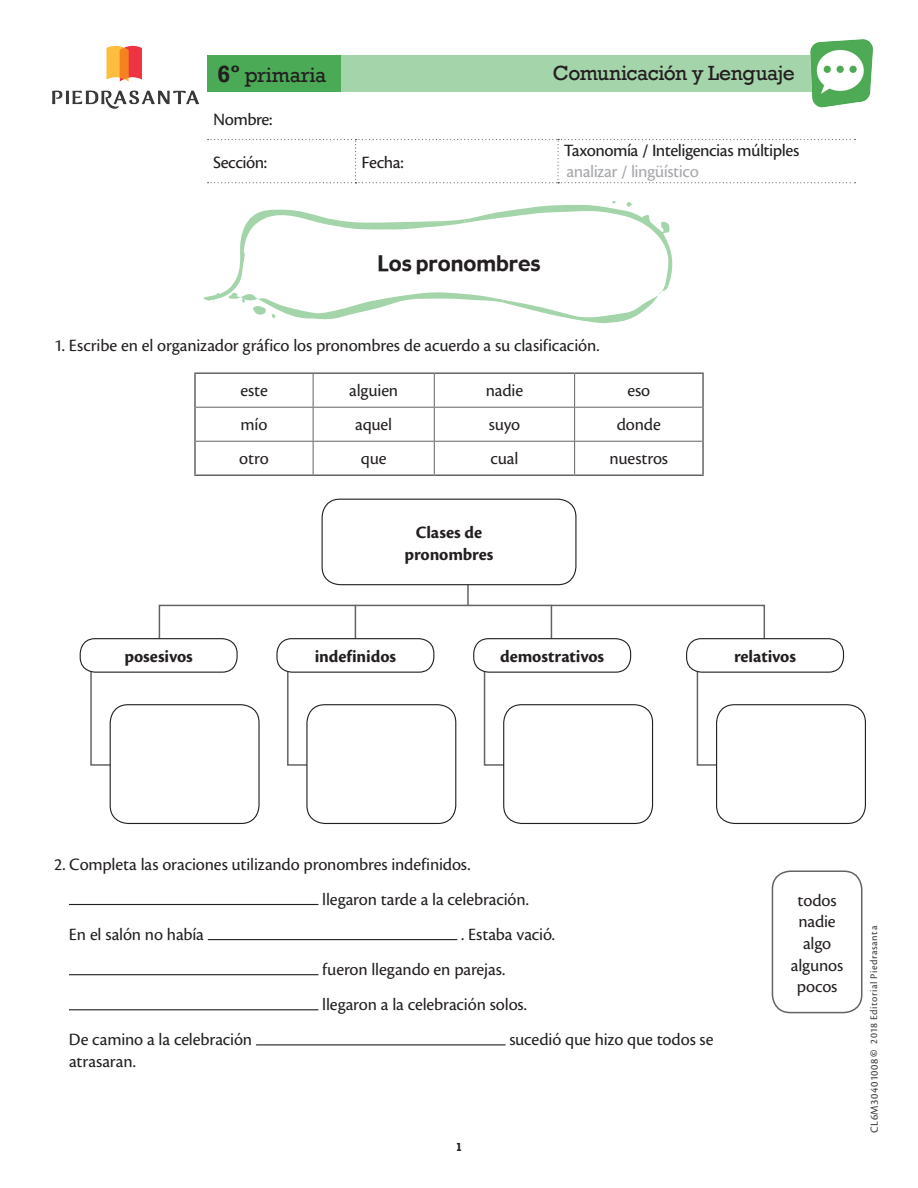
<style>
.page{position:relative;width:918px;height:1188px;background:#fff}
.page>*{position:absolute;margin:0;border:0;box-sizing:border-box;transform-origin:0 0}
.t1{font:21px "Rockwell";letter-spacing:-.015em;color:#231f20}
.t2{font:21px "Gadget";color:#231f20}
.t3{font:18px "Cronos Pro";letter-spacing:-.01em;color:#231f20}
.t4{font:700 18px "Cronos Pro";letter-spacing:-.005em;color:#231f20}
.t5{font:18px "Cronos Pro Capt";letter-spacing:-.03em;color:#231f20}
.Nombre_alumno{font:18px "Cronos Pro Capt";letter-spacing:-.03em;color:#a8a9ad}
.No__pagina{font:700 12px "Rockwell";color:#231f20}
._2014_Editorial_Pie{font:10.5px "Cronos Pro Capt";letter-spacing:.04em;color:#3e3e3f}
.s1{font-weight:700;font-size:24px}
.s2{font-size:11.25px}
.s3{font-family:"Cronos Pro";font-weight:700}
</style>
<div class="page">
<svg style="left:207px;top:55px;width:598px;height:37px"></svg>
<svg style="left:208px;top:139px;width:648px;height:44px"></svg>
<img style="left:52px;top:45px;width:147px;height:64px">
<img style="left:805px;top:39px;width:68px;height:69px">
<hr style="left:69px;top:904px;width:249px;height:1px;background:#231f20">
<hr style="left:208px;top:939px;width:249px;height:1px;background:#231f20">
<hr style="left:69px;top:974px;width:249px;height:1px;background:#231f20">
<hr style="left:69px;top:1009px;width:249px;height:1px;background:#231f20">
<hr style="left:256px;top:1044px;width:250px;height:1px;background:#231f20">
<svg style="left:204px;top:201px;width:469px;height:122px"></svg>
<svg style="left:196px;top:374px;width:506px;height:100px"></svg>
<hr style="left:194px;top:372px;width:119px;height:2px;background:#636366">
<hr style="left:194px;top:374px;width:2px;height:33px;background:#636366">
<hr style="left:313px;top:372px;width:121px;height:2px;background:#636366">
<hr style="left:434px;top:372px;width:141px;height:2px;background:#636366">
<hr style="left:575px;top:372px;width:129px;height:2px;background:#636366">
<hr style="left:702px;top:374px;width:2px;height:33px;background:#636366">
<hr style="left:194px;top:407px;width:2px;height:34px;background:#636366">
<hr style="left:702px;top:407px;width:2px;height:34px;background:#636366">
<hr style="left:194px;top:441px;width:2px;height:33px;background:#636366">
<hr style="left:702px;top:441px;width:2px;height:33px;background:#636366">
<hr style="left:194px;top:474px;width:119px;height:2px;background:#636366">
<hr style="left:313px;top:474px;width:121px;height:2px;background:#636366">
<hr style="left:434px;top:474px;width:141px;height:2px;background:#636366">
<hr style="left:575px;top:474px;width:129px;height:2px;background:#636366">
<hr style="left:313px;top:374px;width:1px;height:33px;background:#636366">
<hr style="left:434px;top:374px;width:1px;height:33px;background:#636366">
<hr style="left:574px;top:374px;width:1px;height:33px;background:#636366">
<hr style="left:196px;top:407px;width:117px;height:1px;background:#636366">
<hr style="left:313px;top:407px;width:121px;height:1px;background:#636366">
<hr style="left:313px;top:408px;width:1px;height:33px;background:#636366">
<hr style="left:434px;top:407px;width:141px;height:1px;background:#636366">
<hr style="left:434px;top:408px;width:1px;height:33px;background:#636366">
<hr style="left:575px;top:407px;width:127px;height:1px;background:#636366">
<hr style="left:574px;top:408px;width:1px;height:33px;background:#636366">
<hr style="left:196px;top:441px;width:117px;height:1px;background:#636366">
<hr style="left:313px;top:441px;width:121px;height:1px;background:#636366">
<hr style="left:313px;top:442px;width:1px;height:32px;background:#636366">
<hr style="left:434px;top:441px;width:141px;height:1px;background:#636366">
<hr style="left:434px;top:442px;width:1px;height:32px;background:#636366">
<hr style="left:575px;top:441px;width:127px;height:1px;background:#636366">
<hr style="left:574px;top:442px;width:1px;height:32px;background:#636366">
<hr style="left:467px;top:574px;width:2px;height:31px;background:#636366">
<svg style="left:158px;top:604px;width:607px;height:42px"></svg>
<div style="left:322px;top:499px;width:254px;height:86px;background:#fff;border-radius:18px"></div>
<div style="left:322px;top:499px;width:254px;height:86px;border:1px solid #231f20;border-radius:18px"></div>
<svg style="left:287px;top:673px;width:31px;height:93px"></svg>
<div style="left:307px;top:705px;width:149px;height:118px;background:#fff;border-radius:18px"></div>
<div style="left:306px;top:704px;width:150px;height:120px;border:1px solid #231f20;border-radius:18px"></div>
<svg style="left:483px;top:672px;width:32px;height:94px"></svg>
<div style="left:504px;top:705px;width:149px;height:118px;background:#fff;border-radius:18px"></div>
<div style="left:503px;top:704px;width:150px;height:120px;border:1px solid #231f20;border-radius:18px"></div>
<svg style="left:696px;top:672px;width:32px;height:94px"></svg>
<div style="left:717px;top:705px;width:148px;height:118px;background:#fff;border-radius:18px"></div>
<div style="left:716px;top:704px;width:150px;height:120px;border:1px solid #231f20;border-radius:18px"></div>
<svg style="left:90px;top:672px;width:31px;height:94px"></svg>
<div style="left:110px;top:705px;width:149px;height:118px;background:#fff;border-radius:18px"></div>
<div style="left:110px;top:704px;width:150px;height:120px;border:1px solid #231f20;border-radius:18px"></div>
<div style="left:80px;top:639px;width:157px;height:33px;background:#fff;border-radius:15px"></div>
<div style="left:80px;top:638px;width:158px;height:35px;border:1px solid #231f20;border-radius:15px"></div>
<div style="left:687px;top:639px;width:157px;height:33px;background:#fff;border-radius:15px"></div>
<div style="left:686px;top:638px;width:158px;height:35px;border:1px solid #231f20;border-radius:15px"></div>
<hr style="left:355px;top:605px;width:1px;height:38px;background:#636366">
<hr style="left:551px;top:605px;width:1px;height:38px;background:#636366">
<div style="left:277px;top:639px;width:157px;height:33px;background:#fff;border-radius:15px"></div>
<div style="left:276px;top:638px;width:158px;height:35px;border:1px solid #231f20;border-radius:15px"></div>
<div style="left:474px;top:639px;width:157px;height:33px;background:#fff;border-radius:15px"></div>
<div style="left:473px;top:638px;width:158px;height:35px;border:1px solid #231f20;border-radius:15px"></div>
<div style="left:772px;top:870px;width:90px;height:143px;border:2px solid #636366;border-radius:18px"></div>
<p class="t1" style="left:217px;top:63px;width:111px"><span class="s1">6º</span> primaria</p>
<p class="t1" style="left:553px;top:61px;width:244px">Comunicación y Lenguaje</p>
<p class="t5" style="left:213px;top:109px;width:61px">Nombre:</p>
<p class="t5" style="left:213px;top:152px;width:56px">Sección:</p>
<p class="t5" style="left:362px;top:152px;width:44px">Fecha:</p>
<p class="t5" style="left:564px;top:140px;width:237px">Taxonomía / Inteligencias múltiples</p>
<p class="Nombre_alumno" style="left:567px;top:161px;width:134px">analizar / lingüístico</p>
<p class="t2" style="left:377px;top:250px;width:165px">Los pronombres</p>
<p class="t3" style="left:54px;top:335px;width:547px">1. Escribe en el organizador gráfico los pronombres de acuerdo a su clasificación.</p>
<p class="t3" style="left:240px;top:380px;width:29px">este</p>
<p class="t3" style="left:349px;top:380px;width:51px">alguien</p>
<p class="t3" style="left:486px;top:380px;width:39px">nadie</p>
<p class="t3" style="left:627px;top:380px;width:24px">eso</p>
<p class="t3" style="left:241px;top:414px;width:28px">mío</p>
<p class="t3" style="left:355px;top:414px;width:39px">aquel</p>
<p class="t3" style="left:489px;top:414px;width:33px">suyo</p>
<p class="t3" style="left:617px;top:414px;width:46px">donde</p>
<p class="t3" style="left:239px;top:448px;width:31px">otro</p>
<p class="t3" style="left:361px;top:448px;width:27px">que</p>
<p class="t3" style="left:490px;top:448px;width:29px">cual</p>
<p class="t3" style="left:610px;top:448px;width:60px">nuestros</p>
<p class="t4" style="left:416px;top:522px;width:68px">Clases de</p>
<p class="t4" style="left:404px;top:544px;width:91px">pronombres</p>
<p class="t4" style="left:315px;top:646px;width:83px">indefinidos</p>
<p class="t4" style="left:500px;top:646px;width:106px">demostrativos</p>
<p class="t4" style="left:124px;top:646px;width:70px">posesivos</p>
<p class="t4" style="left:734px;top:646px;width:64px">relativos</p>
<p class="t3" style="left:54px;top:854px;width:418px">2. Completa las oraciones utilizando pronombres indefinidos.</p>
<p class="t3" style="left:322px;top:889px;width:208px">llegaron tarde a la celebración.</p>
<p class="t3" style="left:69px;top:924px;width:136px">En el salón no había</p>
<p class="t3" style="left:461px;top:924px;width:95px">. Estaba vació.</p>
<p class="t3" style="left:322px;top:959px;width:185px">fueron llegando en parejas.</p>
<p class="t3" style="left:322px;top:994px;width:206px">llegaron a la celebración solos.</p>
<p class="t3" style="left:69px;top:1030px;width:185px">De camino a la celebración</p>
<p class="t3" style="left:509px;top:1030px;width:206px">sucedió que hizo que todos se</p>
<p class="t3" style="left:69px;top:1051px;width:68px">atrasaran.</p>
<p class="No__pagina" style="left:456px;top:1139px;width:8px">1</p>
<p class="t3" style="left:798px;top:890px;width:41px">todos</p>
<p class="t3" style="left:798px;top:911px;width:39px">nadie</p>
<p class="t3" style="left:803px;top:933px;width:30px">algo</p>
<p class="t3" style="left:791px;top:955px;width:54px">algunos</p>
<p class="t3" style="left:797px;top:976px;width:42px">pocos</p>
<p class="_2014_Editorial_Pie" style="left:868px;top:1133px;width:209px;rotate:-90deg"><span class="s2">CL6M30401008</span><span class="s3">©</span> 2018 Editorial Piedrasanta</p>
</div>
